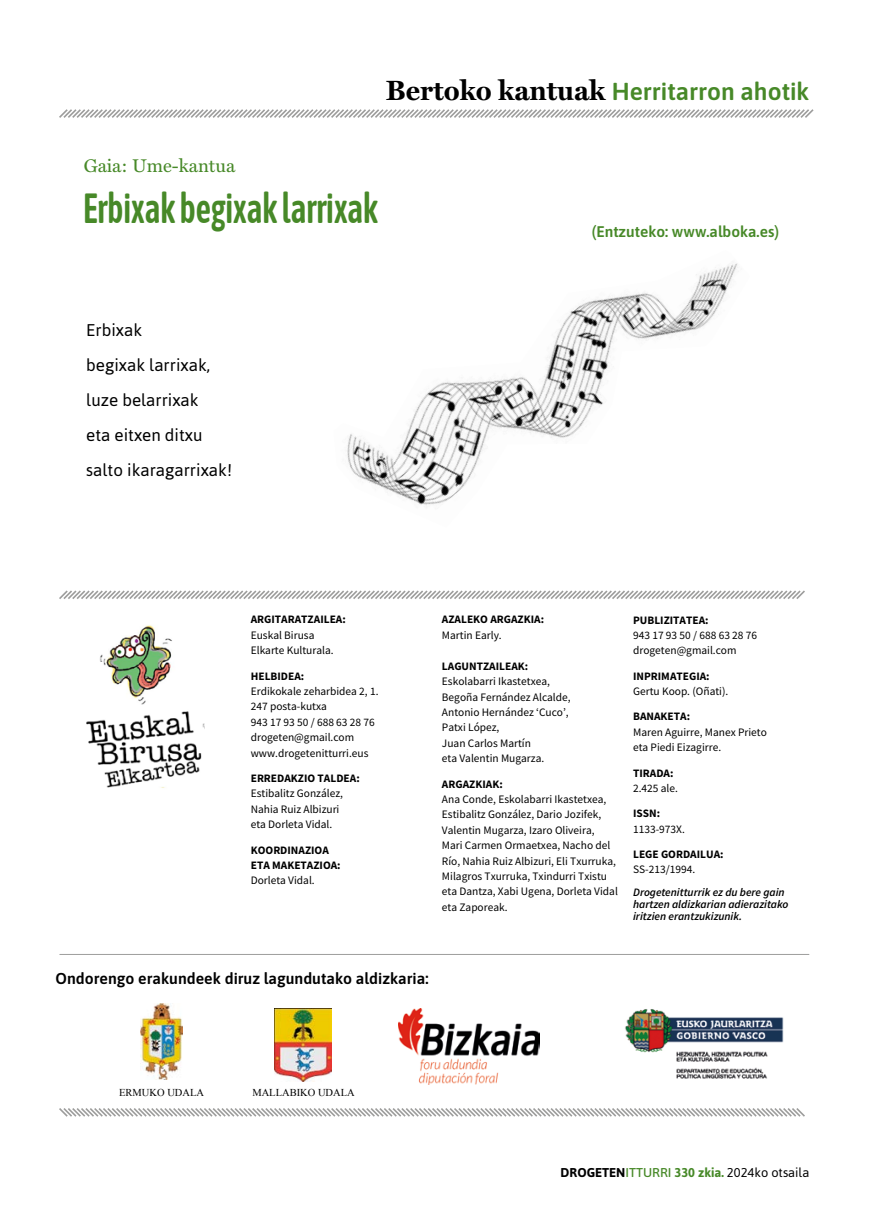
<style>
.page{position:relative;width:869px;height:1216px;background:#fff}
.page>*{position:absolute;margin:0;border:0;box-sizing:border-box;transform-origin:0 0}
.t1{font:600 42px "Asap Condensed";color:#478928;scale:.8 1}
.t2{font:600 24.5px "Asap";color:#478928}
.t3{font:18.55px "Miller Text";color:#478928}
.t4{font:16.97px/35px "Asap";color:#000}
.t5{font:600 15.75px "Asap";color:#000}
.t6{font:600 15.4px "Asap";color:#478928}
.t7{font:12.78px "Asap";color:#000}
.t8{font:11.38px/15.4px "Source Sans Pro";color:#000}
.t9{font:700 11.38px/15.4px "Source Sans Pro";color:#000}
.t10{font:italic 600 11.38px/12.2px "Source Sans Pro";color:#000}
.t11{font:10.5px "Times New Roman";color:#000}
.s1{font-family:"Miller Text";font-weight:700;font-size:28px;color:#000}
.s2{font-weight:700}
.s3{font-weight:500;color:#478928}
.s4{font-weight:700;color:#478928}
</style>
<div class="page">
<hr style="left:60px;top:954px;width:748px;height:1px;background:#9d9d9c">
<svg style="left:59px;top:1108px;width:746px;height:9px"></svg>
<img style="left:100px;top:625px;width:72px;height:80px">
<img style="left:86px;top:711px;width:119px;height:77px">
<svg style="left:59px;top:590px;width:746px;height:9px"></svg>
<svg style="left:59px;top:109px;width:755px;height:9px"></svg>
<img style="left:398px;top:1008px;width:141px;height:76px">
<img style="left:140px;top:1003px;width:42px;height:76px">
<img style="left:275px;top:1008px;width:56px;height:73px">
<img style="left:625px;top:1009px;width:159px;height:70px">
<img style="left:347px;top:263px;width:391px;height:243px">
<h2 class="t2" style="left:385px;top:74px;width:425px"><span class="s1">Bertoko kantuak</span> Herritarron ahotik</h2>
<h3 class="t3" style="left:84px;top:154px;width:153px">Gaia: Ume-kantua</h3>
<h1 class="t1" style="left:83px;top:179px;width:370px">Erbixak begixak larrixak</h1>
<h3 class="t6" style="left:591px;top:221px;width:189px">(Entzuteko: www.alboka.es)</h3>
<h3 class="t4" style="left:86px;top:312px;width:147px">Erbixak<br>begixak larrixak, luze belarrixak<br>eta eitxen ditxu salto ikaragarrixak!</h3>
<p class="t9" style="left:251px;top:611px;width:96px">ARGITARATZAILEA:</p>
<p class="t8" style="left:251px;top:627px;width:84px">Euskal Birusa<br>Elkarte Kulturala.</p>
<p class="t9" style="left:251px;top:668px;width:55px">HELBIDEA:</p>
<p class="t8" style="left:251px;top:683px;width:129px">Erdikokale zeharbidea 2, 1.<br>247 posta-kutxa<br>943 17 93 50 / 688 63 28 76 drogeten@gmail.com www.drogetenitturri.eus</p>
<p class="t9" style="left:251px;top:770px;width:110px">ERREDAKZIO TALDEA:</p>
<p class="t8" style="left:251px;top:785px;width:94px">Estibalitz González,<br>Nahia Ruiz Albizuri eta Dorleta Vidal.</p>
<p class="t9" style="left:251px;top:841px;width:91px">KOORDINAZIOA<br>ETA MAKETAZIOA:</p>
<p class="t8" style="left:251px;top:872px;width:65px">Dorleta Vidal.</p>
<p class="t9" style="left:441px;top:612px;width:104px">AZALEKO ARGAZKIA:</p>
<p class="t8" style="left:441px;top:627px;width:61px">Martin Early.</p>
<p class="t9" style="left:441px;top:658px;width:88px">LAGUNTZAILEAK:</p>
<p class="t8" style="left:441px;top:673px;width:130px">Eskolabarri Ikastetxea,<br>Begoña Fernández Alcalde,<br>Antonio Hernández ‘Cuco’,<br>Patxi López,<br>Juan Carlos Martín<br>eta Valentin Mugarza.</p>
<p class="t9" style="left:441px;top:775px;width:62px">ARGAZKIAK:</p>
<p class="t8" style="left:441px;top:791px;width:177px">Ana Conde, Eskolabarri Ikastetxea, Estibalitz González, Dario Jozifek, Valentin Mugarza, Izaro Oliveira, Mari Carmen Ormaetxea, Nacho del Río, Nahia Ruiz Albizuri, Eli Txurruka, Milagros Txurruka, Txindurri Txistu eta Dantza, Xabi Ugena, Dorleta Vidal eta Zaporeak.</p>
<p class="t9" style="left:632px;top:612px;width:77px">PUBLIZITATEA:</p>
<p class="t8" style="left:632px;top:627px;width:125px">943 17 93 50 / 688 63 28 76 drogeten@gmail.com</p>
<p class="t9" style="left:632px;top:668px;width:78px">INPRIMATEGIA:</p>
<p class="t8" style="left:632px;top:683px;width:97px">Gertu Koop. (Oñati).</p>
<p class="t9" style="left:632px;top:708px;width:58px">BANAKETA:</p>
<p class="t8" style="left:632px;top:724px;width:135px">Maren Aguirre, Manex Prieto eta Piedi Eizagirre.</p>
<p class="t9" style="left:632px;top:765px;width:42px">TIRADA:</p>
<p class="t8" style="left:632px;top:780px;width:46px">2.425 ale.</p>
<p class="t9" style="left:632px;top:805px;width:29px">ISSN:</p>
<p class="t8" style="left:632px;top:821px;width:53px">1133-973X.</p>
<p class="t9" style="left:632px;top:846px;width:92px">LEGE GORDAILUA:</p>
<p class="t8" style="left:632px;top:861px;width:64px">SS-213/1994.</p>
<p class="t10" style="left:632px;top:885px;width:157px">Drogetenitturrik ez du bere gain hartzen aldizkarian adierazitako iritzien erantzukizunik.</p>
<h3 class="t5" style="left:56px;top:967px;width:374px">Ondorengo erakundeek diruz lagundutako aldizkaria:</h3>
<p class="t11" style="left:119px;top:1085px;width:23px">ERMUKO</p>
<p class="t11" style="left:167px;top:1085px;width:38px">UDALA</p>
<p class="t11" style="left:252px;top:1085px;width:104px">MALLABIKO UDALA</p>
<p class="t7" style="left:560px;top:1164px;width:250px"><span class="s2">DROGETEN</span><span class="s3">ITTURRI</span> <span class="s4">330 zkia.</span> 2024ko otsaila</p>
</div>
